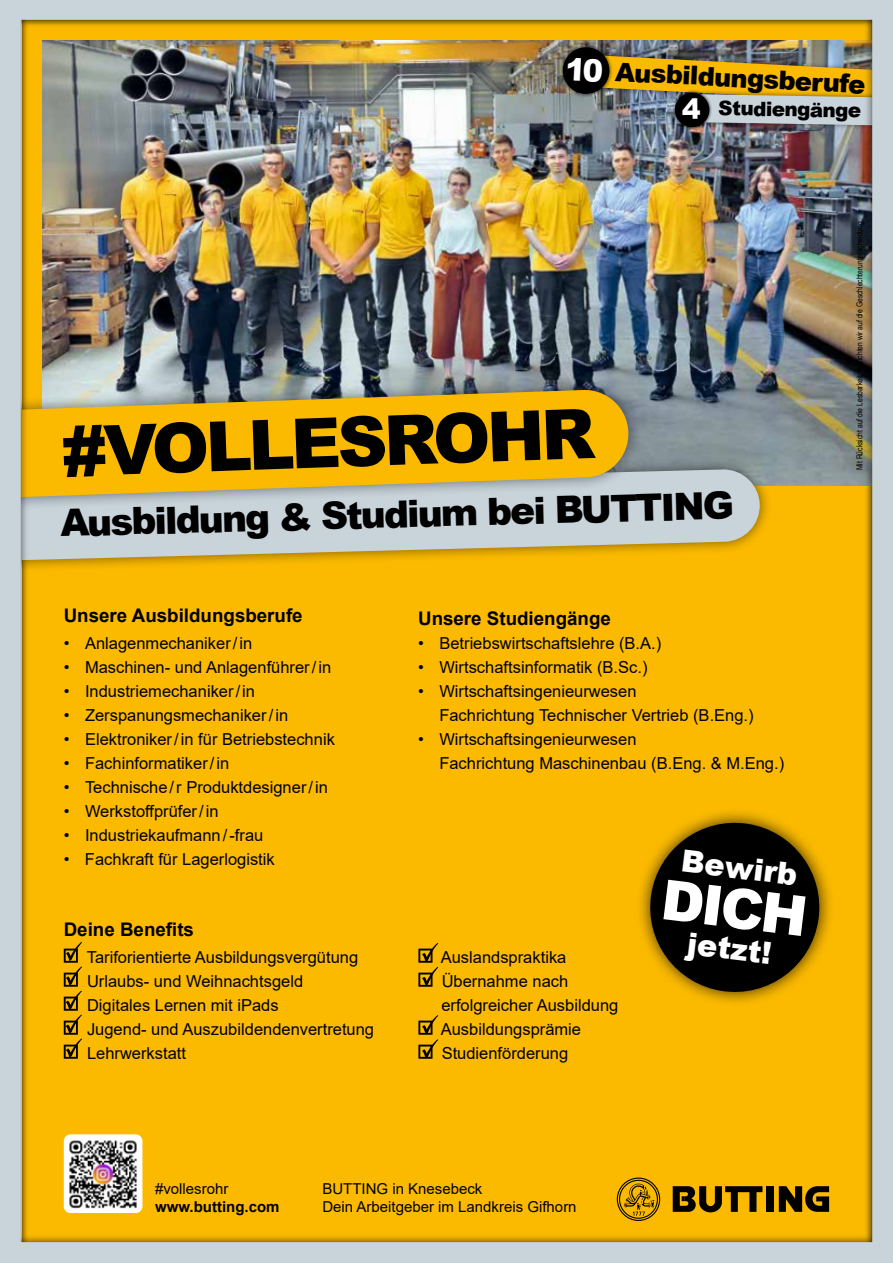
<style>
.page{position:relative;width:893px;height:1263px;background:#fff}
.page>*{position:absolute;margin:0;border:0;box-sizing:border-box;transform-origin:0 0}
.t1{font:900 69.15px "Arial";color:#000}
.t2{font:900 55.5px "Arial";color:#fff}
.t3{font:900 37.5px "Arial";color:#000}
.t4{font:900 30.45px "Arial";color:#fff}
.t5{font:900 25.8px "Arial";color:#000}
.t6{font:900 19.95px "Arial";color:#000}
.t7{font:700 18.75px "Arial";color:#000}
.t8{font:16.5px/24px "Arial";color:#000}
.t9{font:15px/18px "Arial";color:#000}
.t10{font:700 15px "Arial";color:#000}
.t11{font:8.25px "Arial Narrow";color:#000}
.s1{font-size:30.9px;color:#fff}
</style>
<div class="page">
<img style="left:0;top:0;width:893px;height:1263px">
<img style="left:581px;top:55px;width:312px;height:73px">
<h3 class="t5" style="left:566px;top:50px;width:302px;rotate:3deg"><span class="s1">10</span> Ausbildungsberufe</h3>
<p class="t6" style="left:719px;top:93px;width:144px;rotate:1deg">Studiengänge</p>
<h1 class="t1" style="left:60px;top:402px;width:535px;rotate:-2deg">#VOLLESROHR</h1>
<h3 class="t3" style="left:60px;top:493px;width:675px;rotate:-1deg">Ausbildung &amp; Studium bei BUTTING</h3>
<p class="t7" style="left:64px;top:602px;width:240px">Unsere Ausbildungsberufe</p>
<p class="t8" style="left:64px;top:631px;width:190px">• Anlagenmechaniker/in</p>
<p class="t8" style="left:64px;top:655px;width:269px">• Maschinen- und Anlagenführer/in</p>
<p class="t8" style="left:64px;top:679px;width:193px">• Industriemechaniker/in</p>
<p class="t8" style="left:64px;top:703px;width:226px">• Zerspanungsmechaniker/in</p>
<p class="t8" style="left:64px;top:727px;width:273px">• Elektroniker/in für Betriebstechnik</p>
<p class="t8" style="left:64px;top:751px;width:167px">• Fachinformatiker/in</p>
<p class="t8" style="left:64px;top:775px;width:266px">• Technische/r Produktdesigner/in</p>
<p class="t8" style="left:64px;top:799px;width:156px">• Werkstoffprüfer / in</p>
<p class="t8" style="left:64px;top:823px;width:201px">• Industriekaufmann/-frau</p>
<p class="t8" style="left:64px;top:847px;width:213px">• Fachkraft für Lagerlogistik</p>
<p class="t7" style="left:418px;top:605px;width:194px">Unsere Studiengänge</p>
<p class="t8" style="left:418px;top:631px;width:245px">• Betriebswirtschaftslehre (B.A.)</p>
<p class="t8" style="left:418px;top:655px;width:231px">• Wirtschaftsinformatik (B.Sc.)</p>
<p class="t8" style="left:439px;top:679px;width:316px;text-indent:-21px">• Wirtschaftsingenieurwesen<br>Fachrichtung Technischer Vertrieb (B.Eng.)</p>
<p class="t8" style="left:439px;top:727px;width:346px;text-indent:-21px">• Wirtschaftsingenieurwesen<br>Fachrichtung Maschinenbau (B.Eng. &amp; M.Eng.)</p>
<h3 class="t4" style="left:684px;top:838px;width:118px;rotate:7deg">Bewirb</h3>
<h2 class="t2" style="left:667px;top:859px;width:148px;rotate:7deg">DICH</h2>
<p class="t7" style="left:64px;top:916px;width:132px">Deine Benefits</p>
<p class="t8" style="left:87px;top:945px;width:289px">Tariforientierte Ausbildungsvergütung<br>Urlaubs- und Weihnachtsgeld<br>Digitales Lernen mit iPads<br>Jugend- und Auszubildendenvertretung<br>Lehrwerkstatt</p>
<p class="t8" style="left:441px;top:945px;width:179px">Auslandspraktika<br>Übernahme nach erfolgreicher Ausbildung<br>Ausbildungsprämie<br>Studienförderung</p>
<h3 class="t4" style="left:690px;top:921px;width:86px;rotate:7deg">jetzt!</h3>
<p class="t9" style="left:155px;top:1179px;width:75px">#vollesrohr</p>
<p class="t10" style="left:155px;top:1196px;width:126px">www.butting.com</p>
<p class="t9" style="left:322px;top:1179px;width:256px">BUTTING in Knesebeck<br>Dein Arbeitgeber im Landkreis Gifhorn</p>
<p class="t11" style="left:854px;top:470px;width:252px;rotate:-90deg">Mit Rücksicht auf die Lesbarkeit verzichten wir auf die Geschlechterunterscheidung.</p>
</div>
